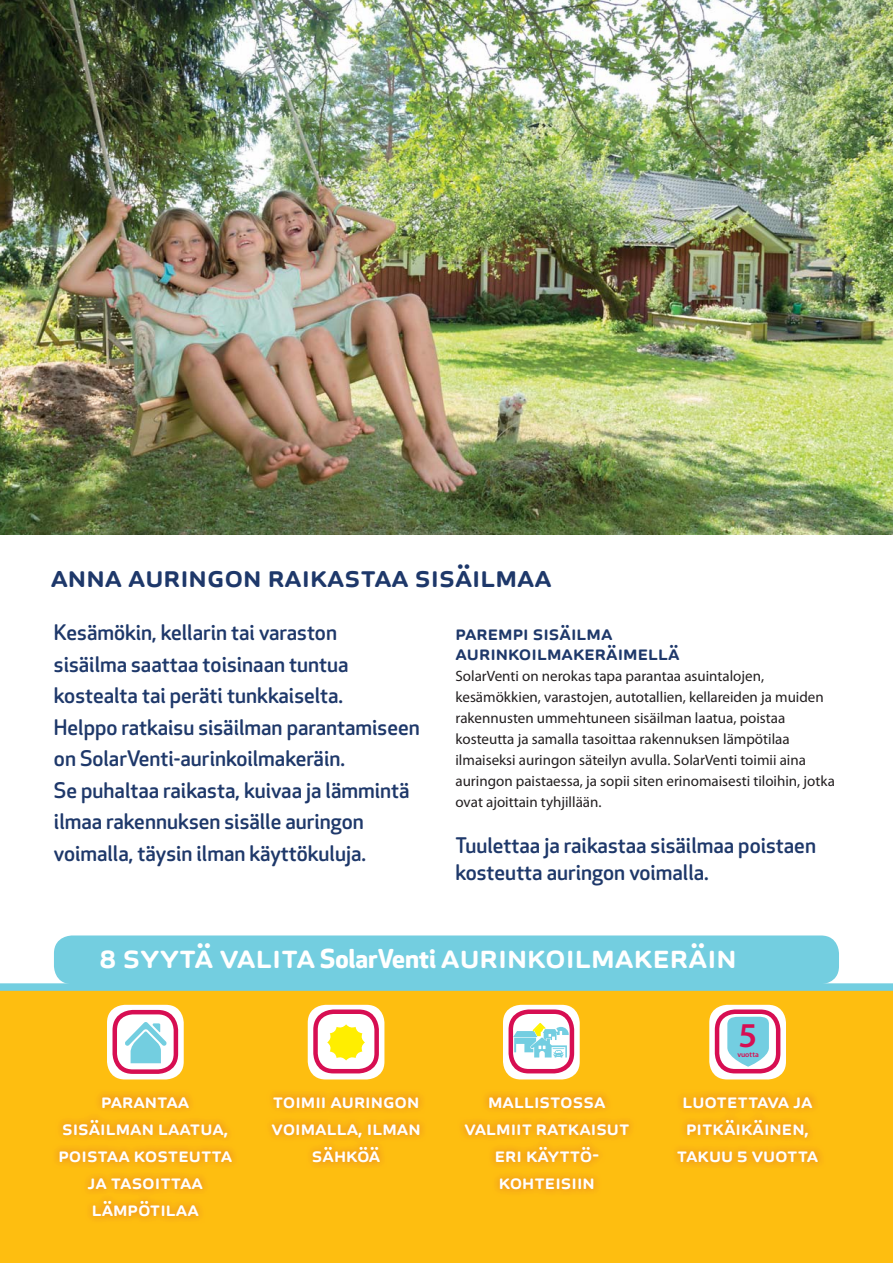
<style>
.page{position:relative;width:893px;height:1263px;background:#fff}
.page>*{position:absolute;margin:0;border:0;box-sizing:border-box;transform-origin:0 0}
.t1{font:600 34.95px "Myriad Pro";color:#d70e52}
.t2{font:500 34.5px "Apex Rounded";color:#fff}
.t3{font:500 31.5px "Apex Rounded";color:#1e386a}
.t4{font:500 21px/31.5px "Apex Rounded";color:#1e386a}
.t5{font:500 21px/27px "Apex Rounded";color:#fff;text-align:center}
.t6{font:15px/21px "Myriad Pro";color:#231f20}
.t7{font:600 7.5px "Myriad Pro";color:#d70e52}
.s1{font-weight:700;font-size:25.5px}
</style>
<div class="page">
<div style="left:0;top:991px;width:893px;height:272px;background:#febe10"></div>
<div style="left:107px;top:1005px;width:77px;height:74px;background:#fff;border-radius:18px"></div>
<div style="left:308px;top:1005px;width:76px;height:74px;background:#fff;border-radius:18px"></div>
<div style="left:503px;top:1005px;width:77px;height:74px;background:#fff;border-radius:18px"></div>
<div style="left:709px;top:1005px;width:77px;height:74px;background:#fff;border-radius:18px"></div>
<div style="left:54px;top:936px;width:785px;height:48px;background:#73cee0;border-radius:18px"></div>
<svg style="left:727px;top:1015px;width:42px;height:52px"></svg>
<img style="left:52px;top:1089px;width:187px;height:135px">
<svg style="left:513px;top:1023px;width:56px;height:35px"></svg>
<div style="left:0;top:983px;width:893px;height:8px;background:#73cee0"></div>
<img style="left:670px;top:1089px;width:155px;height:81px">
<img style="left:457px;top:1089px;width:179px;height:108px">
<div style="left:508px;top:1009px;width:66px;height:64px;border:4px solid #d70e52;border-radius:18px"></div>
<div style="left:715px;top:1009px;width:65px;height:64px;border:4px solid #d70e52;border-radius:18px"></div>
<img style="left:0;top:0;width:893px;height:535px">
<div style="left:113px;top:1010px;width:65px;height:64px;border:4px solid #d70e52;border-radius:18px"></div>
<svg style="left:327px;top:1024px;width:38px;height:36px"></svg>
<img style="left:265px;top:1089px;width:162px;height:81px">
<div style="left:313px;top:1009px;width:66px;height:64px;border:4px solid #d70e52;border-radius:18px"></div>
<svg style="left:125px;top:1022px;width:42px;height:41px"></svg>
<h3 class="t3" style="left:51px;top:557px;width:502px">anna auringon raikastaa sisäilmaa</h3>
<p class="t4" style="left:54px;top:617px;width:367px">Kesämökin, kellarin tai varaston<br>sisäilma saattaa toisinaan tuntua kostealta tai peräti tunkkaiselta.<br>Helppo ratkaisu sisäilman parantamiseen on SolarVenti-aurinkoilmakeräin.<br>Se puhaltaa raikasta, kuivaa ja lämmintä ilmaa rakennuksen sisälle auringon voimalla, täysin ilman käyttökuluja.</p>
<p class="t4" style="left:455px;top:623px;width:226px;line-height:19.5px">parempi sisäilma aurinkoilmakeräimellä</p>
<p class="t6" style="left:455px;top:666px;width:381px">SolarVenti on nerokas tapa parantaa asuintalojen, kesämökkien, varastojen, autotallien, kellareiden ja muiden rakennusten ummehtuneen sisäilman laatua, poistaa kosteutta ja samalla tasoittaa rakennuksen lämpötilaa ilmaiseksi auringon säteilyn avulla. SolarVenti toimii aina auringon paistaessa, ja sopii siten erinomaisesti tiloihin, jotka ovat ajoittain tyhjillään.</p>
<p class="t4" style="left:455px;top:832px;width:362px;line-height:27px">Tuulettaa ja raikastaa sisäilmaa poistaen kosteutta auringon voimalla.</p>
<h2 class="t2" style="left:99px;top:936px;width:639px">8 syytä valita <span class="s1">SolarVenti</span> aurinkoilmakeräin</h2>
<h1 class="t1" style="left:738px;top:1015px;width:20px">5</h1>
<p class="t7" style="left:737px;top:1050px;width:23px">vuotta</p>
<p class="t5" style="left:58px;top:1087px;width:175px">parantaa sisäilman laatua, poistaa kosteutta ja tasoittaa lämpötilaa</p>
<p class="t5" style="left:677px;top:1087px;width:143px">luotettava ja pitkäikäinen, takuu 5 vuotta</p>
<p class="t5" style="left:272px;top:1087px;width:151px">toimii auringon voimalla, ilman sähköä</p>
<p class="t5" style="left:464px;top:1087px;width:167px">mallistossa valmiit ratkaisut eri käyttö&shy;kohteisiin</p>
</div>
